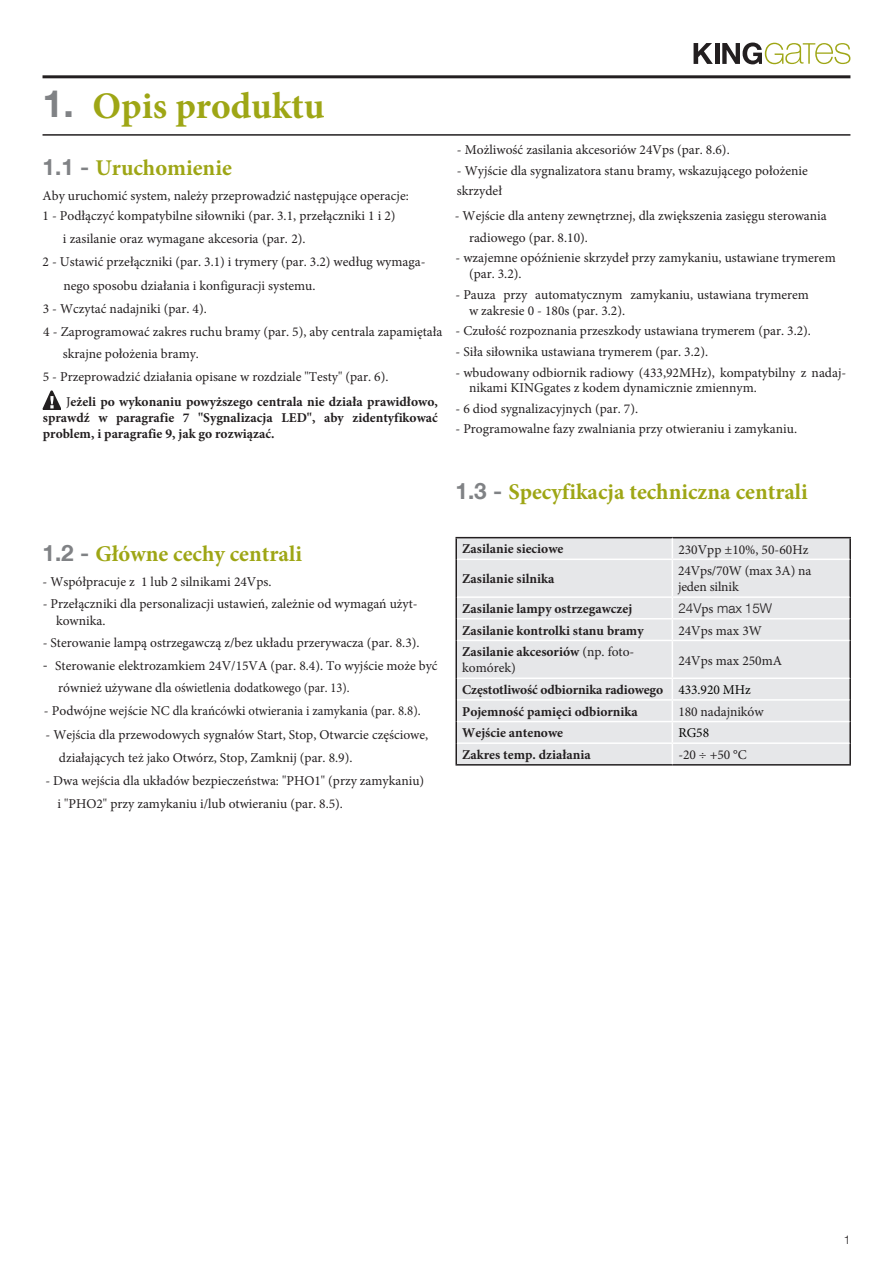
<style>
.page{position:relative;width:893px;height:1263px;background:#fff}
.page>*{position:absolute;margin:0;border:0;box-sizing:border-box;transform-origin:0 0}
.t1{font:700 37.5px "Minion Pro";color:#9ea615}
.t2{font:700 22.5px "Minion Pro";color:#9ea615}
.t3{font:13.5px/23.5px "Minion Pro";color:#231f20}
.t4{font:700 13.5px/16px "Minion Pro";color:#231f20}
.t5{font:300 13.5px "Helvetica Neue LT Com";color:#231f20}
.t6{font:13.5px "Minion Pro";color:#040503}
.t7{font:300 12px "Helvetica Neue LT Com";color:#231f20}
.s1{font-family:"Helvetica Neue LT Com";color:#808285}
.s2{font-weight:700}
.s3{font-family:"Helvetica Neue LT Com";font-weight:300}
.s4{font-family:"Minion Pro";font-weight:400}
.s5{font-weight:400}
.s6{font-weight:400;color:#040503}
</style>
<div class="page">
<svg style="left:694px;top:43px;width:19px;height:21px"></svg>
<hr style="left:715px;top:43px;width:4px;height:21px;background:#231f20">
<svg style="left:722px;top:43px;width:128px;height:21px"></svg>
<hr style="left:43px;top:75px;width:807px;height:3px;background:#231f20">
<hr style="left:43px;top:134px;width:807px;height:2px;background:#231f20">
<svg style="left:43px;top:391px;width:18px;height:19px"></svg>
<div style="left:457px;top:538px;width:392px;height:226px;background:#e6e7e9"></div>
<hr style="left:455px;top:537px;width:217px;height:1px;background:#231f20">
<hr style="left:672px;top:537px;width:179px;height:1px;background:#231f20">
<hr style="left:455px;top:764px;width:217px;height:1px;background:#231f20">
<hr style="left:672px;top:764px;width:179px;height:1px;background:#231f20">
<hr style="left:455px;top:538px;width:2px;height:21px;background:#231f20">
<hr style="left:849px;top:538px;width:2px;height:21px;background:#231f20">
<hr style="left:455px;top:559px;width:2px;height:38px;background:#231f20">
<hr style="left:849px;top:559px;width:2px;height:38px;background:#231f20">
<hr style="left:455px;top:597px;width:2px;height:22px;background:#231f20">
<hr style="left:849px;top:597px;width:2px;height:22px;background:#231f20">
<hr style="left:455px;top:619px;width:2px;height:21px;background:#231f20">
<hr style="left:849px;top:619px;width:2px;height:21px;background:#231f20">
<hr style="left:455px;top:640px;width:2px;height:38px;background:#231f20">
<hr style="left:849px;top:640px;width:2px;height:38px;background:#231f20">
<hr style="left:455px;top:678px;width:2px;height:22px;background:#231f20">
<hr style="left:849px;top:678px;width:2px;height:22px;background:#231f20">
<hr style="left:455px;top:700px;width:2px;height:21px;background:#231f20">
<hr style="left:849px;top:700px;width:2px;height:21px;background:#231f20">
<hr style="left:455px;top:721px;width:2px;height:22px;background:#231f20">
<hr style="left:849px;top:721px;width:2px;height:22px;background:#231f20">
<hr style="left:455px;top:743px;width:2px;height:21px;background:#231f20">
<hr style="left:849px;top:743px;width:2px;height:21px;background:#231f20">
<svg style="left:672px;top:538px;width:1px;height:20px"></svg>
<hr style="left:457px;top:558px;width:215px;height:2px;background:#fff">
<hr style="left:672px;top:558px;width:177px;height:2px;background:#fff">
<hr style="left:672px;top:560px;width:1px;height:36px;background:#fff">
<hr style="left:457px;top:596px;width:215px;height:2px;background:#fff">
<hr style="left:672px;top:596px;width:177px;height:2px;background:#fff">
<hr style="left:457px;top:618px;width:215px;height:1px;background:#fff">
<hr style="left:672px;top:618px;width:177px;height:1px;background:#fff">
<svg style="left:672px;top:598px;width:1px;height:42px"></svg>
<hr style="left:457px;top:640px;width:215px;height:1px;background:#fff">
<hr style="left:672px;top:640px;width:177px;height:1px;background:#fff">
<hr style="left:672px;top:641px;width:1px;height:36px;background:#fff">
<hr style="left:457px;top:677px;width:215px;height:2px;background:#fff">
<hr style="left:672px;top:677px;width:177px;height:2px;background:#fff">
<hr style="left:457px;top:699px;width:215px;height:2px;background:#fff">
<hr style="left:672px;top:699px;width:177px;height:2px;background:#fff">
<hr style="left:457px;top:721px;width:215px;height:1px;background:#fff">
<hr style="left:672px;top:721px;width:177px;height:1px;background:#fff">
<hr style="left:457px;top:742px;width:215px;height:2px;background:#fff">
<hr style="left:672px;top:742px;width:177px;height:2px;background:#fff">
<svg style="left:672px;top:679px;width:1px;height:85px"></svg>
<h1 class="t1" style="left:43px;top:79px;width:284px"><span class="s1">1.</span> Opis produktu</h1>
<h2 class="t2" style="left:43px;top:152px;width:191px"><span class="s1">1.1 -</span> Uruchomienie</h2>
<p class="t3" style="left:43px;top:185px;width:368px;line-height:20.4px">Aby uruchomić system, należy przeprowadzić następujące operacje:<br>1 - Podłączyć kompatybilne siłowniki (par. 3.1, przełączniki 1 i 2)</p>
<p class="t3" style="left:63px;top:227px;width:244px">i zasilanie oraz wymagane akcesoria (par. 2).</p>
<p class="t3" style="left:43px;top:250px;width:384px">2 - Ustawić przełączniki (par. 3.1) i trymery (par. 3.2) według wymaga-</p>
<p class="t3" style="left:63px;top:274px;width:253px">nego sposobu działania i konfiguracji systemu.</p>
<p class="t3" style="left:43px;top:297px;width:166px">3 - Wczytać nadajniki (par. 4).</p>
<p class="t3" style="left:43px;top:320px;width:401px">4 - Zaprogramować zakres ruchu bramy (par. 5), aby centrala zapamiętała</p>
<p class="t3" style="left:63px;top:342px;width:138px">skrajne położenia bramy.</p>
<p class="t3" style="left:66px;top:365px;width:373px;line-height:24.6px;text-indent:-23px">5 - Przeprowadzić działania opisane w rozdziale "Testy" (par. 6).<br>J<span class="s2">eżeli po wykonaniu powyższego centrala nie działa prawidłowo,</span></p>
<p class="t4" style="left:43px;top:410px;width:396px">sprawdź w paragrafie 7 "Sygnalizacja LED", aby zidentyfikować problem, i paragrafie 9, jak go rozwiązać.</p>
<p class="t3" style="left:457px;top:138px;width:274px">- Możliwość zasilania akcesoriów 24Vps (par. 8.6).</p>
<p class="t3" style="left:457px;top:161px;width:352px;line-height:20.2px">- Wyjście dla sygnalizatora stanu bramy, wskazującego położenie skrzydeł</p>
<p class="t3" style="left:469px;top:205px;width:359px;line-height:21.8px;text-indent:-14px">- Wejście dla anteny zewnętrznej, dla zwiększenia zasięgu sterowania radiowego (par. 8.10).</p>
<p class="t3" style="left:469px;top:250px;width:368px;line-height:16.2px;text-indent:-14px">- wzajemne opóźnienie skrzydeł przy zamykaniu, ustawiane trymerem (par. 3.2).</p>
<p class="t3" style="left:469px;top:287px;width:342px;line-height:16px;text-indent:-14px">- Pauza przy automatycznym zamykaniu, ustawiana trymerem w zakresie 0 - 180s (par. 3.2).</p>
<p class="t3" style="left:455px;top:319px;width:357px">- Czułość rozpoznania przeszkody ustawiana trymerem (par. 3.2).</p>
<p class="t3" style="left:455px;top:340px;width:254px">- Siła siłownika ustawiana trymerem (par. 3.2).</p>
<p class="t3" style="left:469px;top:364px;width:379px;line-height:15.8px;text-indent:-14px">- wbudowany odbiornik radiowy (433,92MHz), kompatybilny z nadaj&shy;nikami KINGgates z kodem dynamicznie zmiennym.</p>
<p class="t3" style="left:455px;top:397px;width:184px">- 6 diod sygnalizacyjnych (par. 7).</p>
<p class="t3" style="left:455px;top:417px;width:343px">- Programowalne fazy zwalniania przy otwieraniu i zamykaniu.</p>
<h2 class="t2" style="left:43px;top:538px;width:261px"><span class="s1">1.2 -</span> Główne cechy centrali</h2>
<p class="t3" style="left:43px;top:569px;width:231px">- Współpracuje z 1 lub 2 silnikami 24Vps.</p>
<p class="t3" style="left:56px;top:594px;width:363px;line-height:17.7px;text-indent:-13px">- Przełączniki dla personalizacji ustawień, zależnie od wymagań użyt&shy;kownika.</p>
<p class="t3" style="left:43px;top:631px;width:378px">- Sterowanie lampą ostrzegawczą z/bez układu przerywacza (par. 8.3).</p>
<p class="t3" style="left:58px;top:654px;width:381px;line-height:22.5px;text-indent:-16px"><span class="s3">-</span> Sterowanie elektrozamkiem 24V/15VA (par. 8.4). To wyjście może być również używane dla oświetlenia dodatkowego (par. 13).</p>
<p class="t3" style="left:44px;top:699px;width:378px">- Podwójne wejście NC dla krańcówki otwierania i zamykania (par. 8.8).</p>
<p class="t3" style="left:59px;top:722px;width:371px;text-indent:-13px">- Wejścia dla przewodowych sygnałów Start, Stop, Otwarcie częściowe, działających też jako Otwórz, Stop, Zamknij (par. 8.9).</p>
<p class="t3" style="left:57px;top:769px;width:368px;text-indent:-12px">- Dwa wejścia dla układów bezpieczeństwa: "PHO1" (przy zamykaniu) i "PHO2" przy zamykaniu i/lub otwieraniu (par. 8.5).</p>
<h2 class="t2" style="left:455px;top:476px;width:354px"><span class="s1">1.3 -</span> Specyfikacja techniczna centrali</h2>
<p class="t4" style="left:462px;top:541px;width:103px">Zasilanie sieciowe</p>
<p class="t3" style="left:678px;top:538px;width:132px">230Vpp ±10%, 50-60Hz</p>
<p class="t4" style="left:462px;top:571px;width:94px">Zasilanie silnika</p>
<p class="t3" style="left:678px;top:563px;width:135px;line-height:15.9px">24Vps/70W (max 3A) na jeden silnik</p>
<p class="t4" style="left:462px;top:600px;width:172px">Zasilanie lampy ostrzegawczej</p>
<p class="t5" style="left:678px;top:600px;width:95px">24V<span class="s4">ps</span> max 15W</p>
<p class="t4" style="left:462px;top:622px;width:183px">Zasilanie kontrolki stanu bramy</p>
<p class="t3" style="left:678px;top:619px;width:85px">24Vps max 3W</p>
<p class="t4" style="left:462px;top:644px;width:174px">Zasilanie akcesoriów <span class="s5">(np. foto&shy;komórek)</span></p>
<p class="t4" style="left:462px;top:645px;width:321px;line-height:29.5px;text-indent:216px"><span class="s5">24Vps max 250mA<br></span>Częstotliwość odbiornika radiowego <span class="s6">433.920 MHz</span></p>
<p class="t4" style="left:462px;top:703px;width:177px">Pojemność pamięci odbiornika</p>
<p class="t3" style="left:678px;top:700px;width:87px">180 nadajników</p>
<p class="t4" style="left:462px;top:725px;width:102px">Wejście antenowe</p>
<p class="t6" style="left:678px;top:724px;width:32px">RG58</p>
<p class="t4" style="left:462px;top:746px;width:130px">Zakres temp. działania</p>
<p class="t3" style="left:678px;top:743px;width:70px">-20 ÷ +50 °C</p>
<p class="t7" style="left:844px;top:1232px;width:8px">1</p>
</div>
